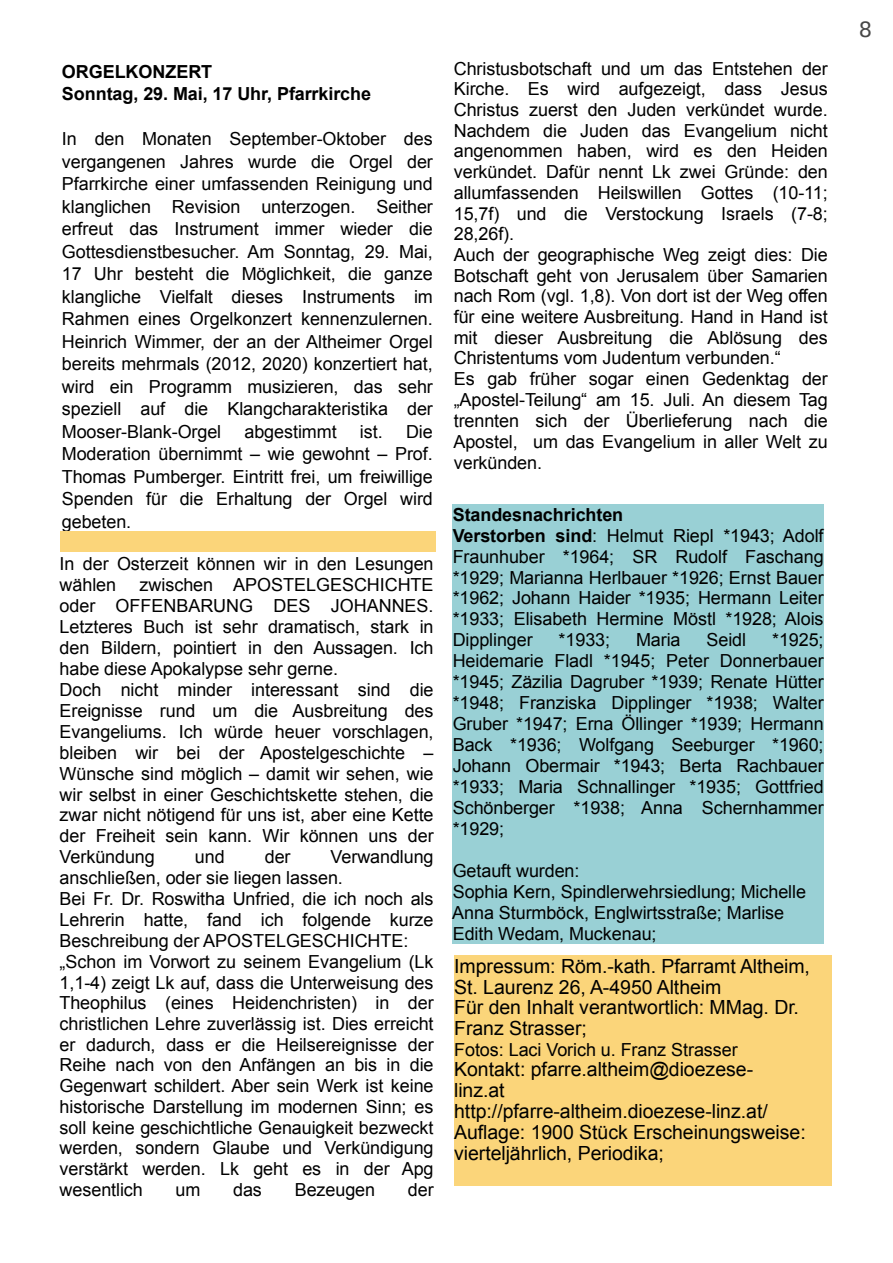
<style>
.page{position:relative;width:893px;height:1263px;background:#fff}
.page>*{position:absolute;margin:0;border:0;box-sizing:border-box;transform-origin:0 0}
.t1{font:21px "DejaVu Sans";color:#474747}
.t2{font:19.5px/20.9px "Arial";color:#000}
.t3{font:18px/20.7px "Arial";letter-spacing:-.005em;color:#000}
.t4{font:700 18px/22.5px "Arial";letter-spacing:-.005em;color:#000}
.s1{font-weight:700}
</style>
<div class="page">
<div style="left:454px;top:955px;width:377px;height:231px;background:#fbd57a"></div>
<div style="left:453px;top:504px;width:371px;height:440px;background:#99d0d5"></div>
<div style="left:60px;top:531px;width:375px;height:21px;background:#fbd57a"></div>
<p class="t4" style="left:62px;top:60px;width:311px">ORGELKONZERT<br>Sonntag, 29. Mai, 17 Uhr, Pfarrkirche</p>
<p class="t3" style="left:62px;top:128px;width:373px;line-height:22.5px;text-align:justify">In den Monaten September-Oktober des vergangenen Jahres wurde die Orgel der Pfarrkirche einer umfassenden Reinigung und klanglichen Revision unterzogen. Seither erfreut das Instrument immer wieder die Gottesdienstbesucher. Am Sonntag, 29. Mai, 17 Uhr besteht die Möglichkeit, die ganze klangliche Vielfalt dieses Instruments im Rahmen eines Orgelkonzert kennenzulernen.<br>Heinrich Wimmer, der an der Altheimer Orgel bereits mehrmals (2012, 2020) konzertiert hat, wird ein Programm musizieren, das sehr speziell auf die Klangcharakteristika der Mooser-Blank-Orgel</p>
<p class="t3" style="left:62px;top:420px;width:373px;line-height:22.5px;text-align:justify;text-indent:344px">Die Moderation übernimmt – wie gewohnt – Prof.<br>Thomas Pumberger. Eintritt frei, um freiwillige Spenden für die Erhaltung der Orgel wird gebeten.</p>
<p class="t3" style="left:244px;top:421px;width:94px">abgestimmt</p>
<p class="t3" style="left:360px;top:421px;width:24px">ist.</p>
<p class="t3" style="left:60px;top:553px;width:375px">In der Osterzeit können wir in den Lesungen wählen</p>
<p class="t3" style="left:60px;top:574px;width:376px;text-indent:80px">zwischen APOSTELGESCHICHTE oder OFFENBARUNG DES JOHANNES.<br>Letzteres Buch ist sehr dramatisch, stark in den Bildern, pointiert in den Aussagen. Ich habe diese Apokalypse sehr gerne.<br>Doch nicht minder interessant sind die Ereignisse rund um die Ausbreitung des Evangeliums. Ich würde heuer vorschlagen, bleiben wir bei der Apostelgeschichte – Wünsche sind möglich – damit wir sehen, wie wir selbst in einer Geschichtskette stehen, die zwar nicht nötigend für uns ist, aber eine Kette der Freiheit sein kann. Wir können uns der Verkündung</p>
<p class="t3" style="left:59px;top:847px;width:376px;text-indent:271px">Verwandlung anschließen, oder sie liegen lassen.<br>Bei Fr. Dr. Roswitha Unfried, die ich noch als Lehrerin hatte, fand ich folgende kurze Beschreibung der APOSTELGESCHICHTE: „Schon im Vorwort zu seinem Evangelium (Lk 1,1-4) zeigt Lk auf, dass die Unterweisung des Theophilus (eines Heidenchristen) in der christlichen Lehre zuverlässig ist. Dies erreicht er dadurch, dass er die Heilsereignisse der Reihe nach von den Anfängen an bis in die Gegenwart schildert. Aber sein Werk ist keine historische Darstellung im modernen Sinn; es soll keine geschichtliche Genauigkeit bezweckt werden, sondern Glaube und Verkündigung verstärkt werden. Lk geht es in der Apg wesentlich</p>
<p class="t3" style="left:195px;top:847px;width:31px">und</p>
<p class="t3" style="left:265px;top:847px;width:27px">der</p>
<p class="t3" style="left:176px;top:1179px;width:26px">um</p>
<p class="t3" style="left:233px;top:1179px;width:30px">das</p>
<p class="t3" style="left:295px;top:1179px;width:82px">Bezeugen</p>
<p class="t3" style="left:408px;top:1179px;width:27px">der</p>
<p class="t3" style="left:453px;top:58px;width:376px">Christusbotschaft und um das Entstehen der Kirche. Es wird aufgezeigt, dass Jesus Christus zuerst den Juden verkündet wurde.<br>Nachdem die Juden das Evangelium nicht angenommen haben, wird es den Heiden verkündet. Dafür nennt Lk zwei Gründe: den allumfassenden Heilswillen Gottes (10-11; 15,7f) und die Verstockung Israels (7-8; 28,26f).<br>Auch der geographische Weg zeigt dies: Die Botschaft geht von Jerusalem über Samarien nach Rom (vgl. 1,8). Von dort ist der Weg offen für eine weitere Ausbreitung. Hand in Hand ist mit dieser Ausbreitung die Ablösung des Christentums vom Judentum verbunden.“<br>Es gab früher sogar einen Gedenktag der „Apostel-Teilung“ am 15. Juli. An diesem Tag trennten sich der Überlieferung nach die Apostel, um das Evangelium in aller Welt zu verkünden.</p>
<p class="t3" style="left:453px;top:504px;width:373px"><span class="s1">Standesnachrichten<br>Verstorben sind</span>: Helmut Riepl *1943; Adolf Fraunhuber *1964; SR Rudolf Faschang *1929; Marianna Herlbauer *1926; Ernst Bauer *1962; Johann Haider *1935; Hermann Leiter *1933; Elisabeth Hermine Möstl *1928; Alois Dipplinger</p>
<p class="t3" style="left:453px;top:630px;width:373px;text-align:justify;text-indent:319px">*1925; Heidemarie Fladl *1945; Peter Donnerbauer *1945; Zäzilia Dagruber *1939; Renate Hütter *1948; Franziska Dipplinger *1938; Walter Gruber *1947; Erna Öllinger *1939; Hermann Back *1936; Wolfgang Seeburger *1960; Johann Obermair *1943; Berta Rachbauer *1933; Maria Schnallinger *1935; Gottfried Schönberger *1938; Anna Schernhammer *1929;</p>
<p class="t3" style="left:452px;top:860px;width:355px">Getauft wurden:<br>Sophia Kern, Spindlerwehrsiedlung; Michelle<br>Anna Sturmböck, Englwirtsstraße; Marlise<br>Edith Wedam, Muckenau;</p>
<p class="t3" style="left:559px;top:630px;width:53px">*1933;</p>
<p class="t3" style="left:636px;top:630px;width:46px">Maria</p>
<p class="t3" style="left:706px;top:630px;width:41px">Seidl</p>
<p class="t2" style="left:454px;top:956px;width:357px">Impressum: Röm.-kath. Pfarramt Altheim,<br>St. Laurenz 26, A-4950 Altheim<br>Für den Inhalt verantwortlich: MMag. Dr.<br>Franz Strasser;</p>
<p class="t3" style="left:454px;top:1039px;width:285px">Fotos: Laci Vorich u. Franz Strasser</p>
<p class="t2" style="left:454px;top:1059px;width:353px">Kontakt: pfarre.altheim@dioezese&shy;linz.at http://pfarre-altheim.dioezese-linz.at/<br>Auflage: 1900 Stück Erscheinungsweise: vierteljährlich, Periodika;</p>
<p class="t1" style="left:859px;top:17px;width:15px">8</p>
</div>
